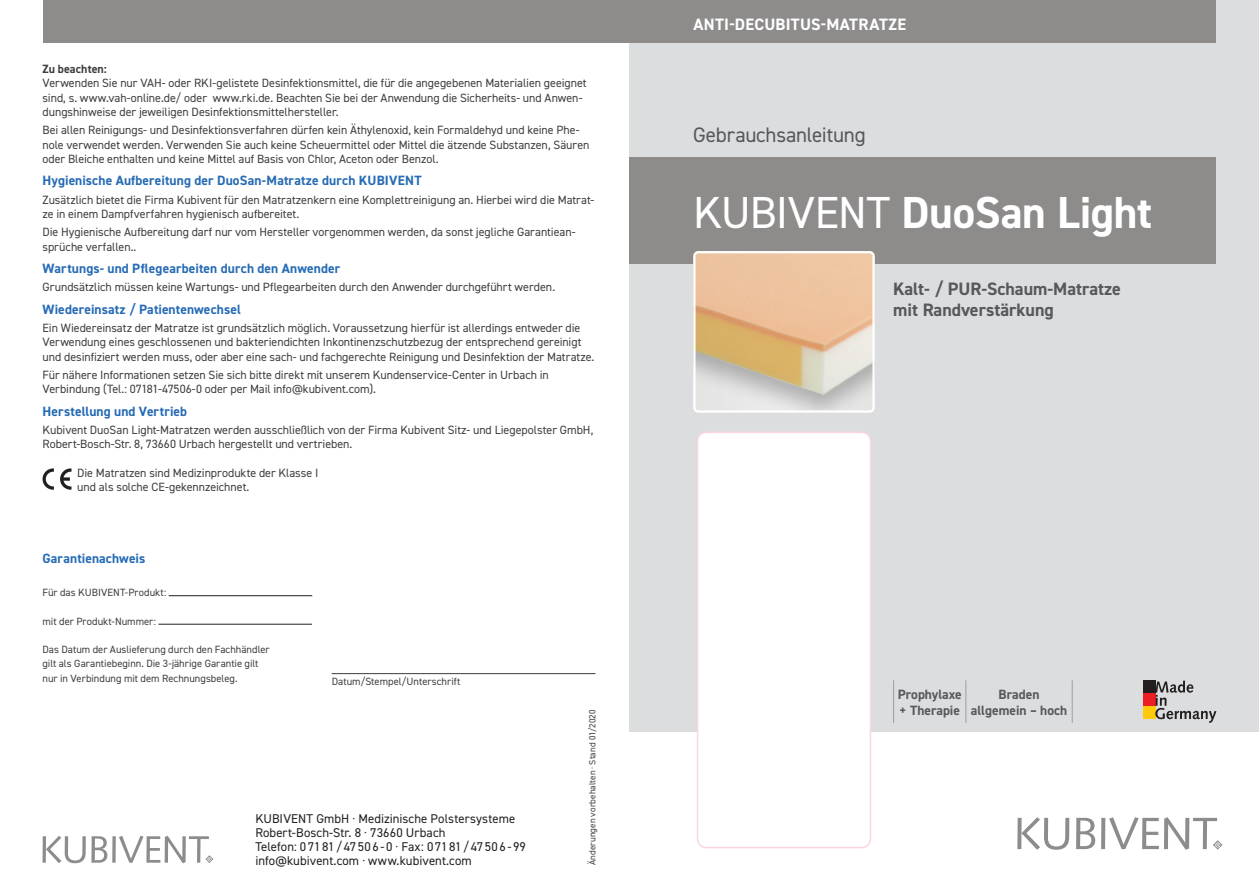
<style>
.page{position:relative;width:1259px;height:893px;background:#fff}
.page>*{position:absolute;margin:0;border:0;box-sizing:border-box;transform-origin:0 0}
.t1{font:700 45px "DIN2014";letter-spacing:-.005em;color:#fff}
.t2{font:21px "DIN2014";letter-spacing:-.01em;color:#57585a}
.t3{font:700 18px/21.6px "DIN2014";color:#57585a}
.t4{font:700 16.5px "DIN2014";letter-spacing:.015em;color:#fff}
.t5{font:700 13.5px "DIN2014";letter-spacing:.01em;color:#266bb5}
.t6{font:700 13.5px/16.2px "DIN2014";color:#57585a}
.t7{font:12.75px/14.2px "DIN2014";letter-spacing:.01em;color:#231f20}
.t8{font:12px/14.2px "DIN2014";letter-spacing:-.005em;color:#3e3e3f}
.t9{font:700 12px "DIN2014";letter-spacing:.005em;color:#3e3e3f}
.t10{font:10.5px/14.2px "DIN2014";color:#3e3e3f}
.t11{font:9px "DIN2014";letter-spacing:.01em;color:#3e3e3f}
.s1{font-weight:400}
</style>
<div class="page">
<div style="left:629px;top:0;width:630px;height:731px;background:#dcdddf"></div>
<div style="left:629px;top:157px;width:587px;height:107px;background:#8e8b8b"></div>
<div style="left:43px;top:0;width:586px;height:43px;background:#8e8b8b"></div>
<div style="left:1143px;top:680px;width:12px;height:12px;background:#231f20"></div>
<div style="left:1143px;top:694px;width:12px;height:12px;background:#ee1d23"></div>
<div style="left:1143px;top:707px;width:12px;height:12px;background:#feca0a"></div>
<svg style="left:1155px;top:681px;width:61px;height:42px"></svg>
<div style="left:697px;top:432px;width:173px;height:416px;background:#fff;border-radius:9px"></div>
<div style="left:697px;top:432px;width:174px;height:416px;border:2px solid #fad5e5;border-radius:9px"></div>
<div style="left:693px;top:251px;width:181px;height:162px;background:#231f20;opacity:.3"></div>
<img style="left:693px;top:251px;width:181px;height:147px">
<div style="left:693px;top:251px;width:181px;height:162px;border:2px solid #fff;border-radius:4px"></div>
<svg style="left:1017px;top:817px;width:52px;height:33px"></svg>
<svg style="left:1076px;top:818px;width:19px;height:31px"></svg>
<svg style="left:1101px;top:818px;width:4px;height:31px"></svg>
<svg style="left:1109px;top:817px;width:113px;height:33px"></svg>
<svg style="left:43px;top:836px;width:64px;height:27px"></svg>
<svg style="left:112px;top:836px;width:4px;height:27px"></svg>
<svg style="left:119px;top:836px;width:94px;height:27px"></svg>
<div style="left:629px;top:0;width:587px;height:43px;background:#8e8b8b"></div>
<hr style="left:893px;top:680px;width:1px;height:43px;background:#a19e9e">
<hr style="left:965px;top:680px;width:1px;height:43px;background:#a19e9e">
<hr style="left:1071px;top:680px;width:1px;height:43px;background:#a19e9e">
<hr style="left:169px;top:595px;width:143px;height:1px;background:#231f20">
<hr style="left:158px;top:624px;width:154px;height:1px;background:#231f20">
<hr style="left:332px;top:673px;width:263px;height:1px;background:#3e3e3f">
<svg style="left:43px;top:468px;width:11px;height:22px"></svg>
<svg style="left:60px;top:468px;width:11px;height:22px"></svg>
<p class="t9" style="left:43px;top:61px;width:66px">Zu beachten:</p>
<p class="t8" style="left:43px;top:76px;width:545px">Verwenden Sie nur VAH- oder RKI-gelistete Desinfektionsmittel, die für die angegebenen Materialien geeignet sind, s. www.vah-online.de/ oder www.rki.de. Beachten Sie bei der Anwendung die Sicherheits- und Anwen&shy;dungshinweise der jeweiligen Desinfektionsmittelhersteller.</p>
<p class="t8" style="left:43px;top:123px;width:548px">Bei allen Reinigungs- und Desinfektionsverfahren dürfen kein Äthylenoxid, kein Formaldehyd und keine Phe&shy;nole verwendet werden. Verwenden Sie auch keine Scheuermittel oder Mittel die ätzende Substanzen, Säuren oder Bleiche enthalten und keine Mittel auf Basis von Chlor, Aceton oder Benzol.</p>
<p class="t5" style="left:43px;top:171px;width:380px">Hygienische Aufbereitung der DuoSan-Matratze durch KUBIVENT</p>
<p class="t8" style="left:43px;top:192px;width:553px">Zusätzlich bietet die Firma Kubivent für den Matratzenkern eine Komplettreinigung an. Hierbei wird die Matrat&shy;ze in einem Dampfverfahren hygienisch aufbereitet.</p>
<p class="t8" style="left:43px;top:225px;width:534px">Die Hygienische Aufbereitung darf nur vom Hersteller vorgenommen werden, da sonst jegliche Garantiean&shy;sprüche verfallen..</p>
<p class="t5" style="left:43px;top:259px;width:299px">Wartungs- und Pflegearbeiten durch den Anwender</p>
<p class="t8" style="left:43px;top:280px;width:514px">Grundsätzlich müssen keine Wartungs- und Pflegearbeiten durch den Anwender durchgeführt werden.</p>
<p class="t5" style="left:43px;top:300px;width:200px">Wiedereinsatz / Patientenwechsel</p>
<p class="t8" style="left:43px;top:321px;width:553px">Ein Wiedereinsatz der Matratze ist grundsätzlich möglich. Voraussetzung hierfür ist allerdings entweder die<br>Verwendung eines geschlossenen und bakteriendichten Inkontinenzschutzbezug der entsprechend gereinigt und desinfiziert werden muss, oder aber eine sach- und fachgerechte Reinigung und Desinfektion der Matratze.</p>
<p class="t8" style="left:43px;top:368px;width:508px">Für nähere Informationen setzen Sie sich bitte direkt mit unserem Kundenservice-Center in Urbach in<br>Verbindung (Tel.: 07181-47506-0 oder per Mail info@kubivent.com).</p>
<p class="t5" style="left:43px;top:402px;width:146px">Herstellung und Vertrieb</p>
<p class="t8" style="left:43px;top:423px;width:552px">Kubivent DuoSan Light-Matratzen werden ausschließlich von der Firma Kubivent Sitz- und Liegepolster GmbH,<br>Robert-Bosch-Str. 8, 73660 Urbach hergestellt und vertrieben.</p>
<p class="t8" style="left:77px;top:465px;width:243px">Die Matratzen sind Medizinprodukte der Klasse I und als solche CE-gekennzeichnet.</p>
<p class="t5" style="left:43px;top:550px;width:104px">Garantienachweis</p>
<p class="t10" style="left:43px;top:585px;width:125px">Für das KUBIVENT-Produkt:</p>
<p class="t10" style="left:43px;top:614px;width:115px">mit der Produkt-Nummer:</p>
<p class="t10" style="left:43px;top:642px;width:229px">Das Datum der Auslieferung durch den Fachhändler gilt als Garantiebeginn. Die 3-jährige Garantie gilt nur in Verbindung mit dem Rechnungsbeleg.</p>
<p class="t10" style="left:332px;top:674px;width:130px">Datum/Stempel/Unterschrift</p>
<p class="t7" style="left:255px;top:811px;width:272px">KUBIVENT GmbH · Medizinische Polstersysteme Robert-Bosch-Str. 8 · 73660 Urbach<br>Telefon: 07181/47506-0 · Fax: 07181/47506-99 info@kubivent.com · www.kubivent.com</p>
<p class="t11" style="left:587px;top:865px;width:157px;rotate:-90deg">Änderungen vorbehalten · Stand 01/2020</p>
<h3 class="t4" style="left:693px;top:13px;width:214px">ANTI-DECUBITUS-MATRATZE</h3>
<h2 class="t2" style="left:693px;top:121px;width:174px">Gebrauchsanleitung</h2>
<h1 class="t1" style="left:693px;top:183px;width:460px"><span class="s1">KUBIVENT</span> DuoSan Light</h1>
<h3 class="t3" style="left:893px;top:277px;width:229px">Kalt- / PUR-Schaum-Matratze mit Randverstärkung</h3>
<p class="t6" style="left:898px;top:686px;width:65px">Prophylaxe + Therapie</p>
<p class="t6" style="left:971px;top:686px;width:98px;text-align:center">Braden allgemein – hoch</p>
</div>
